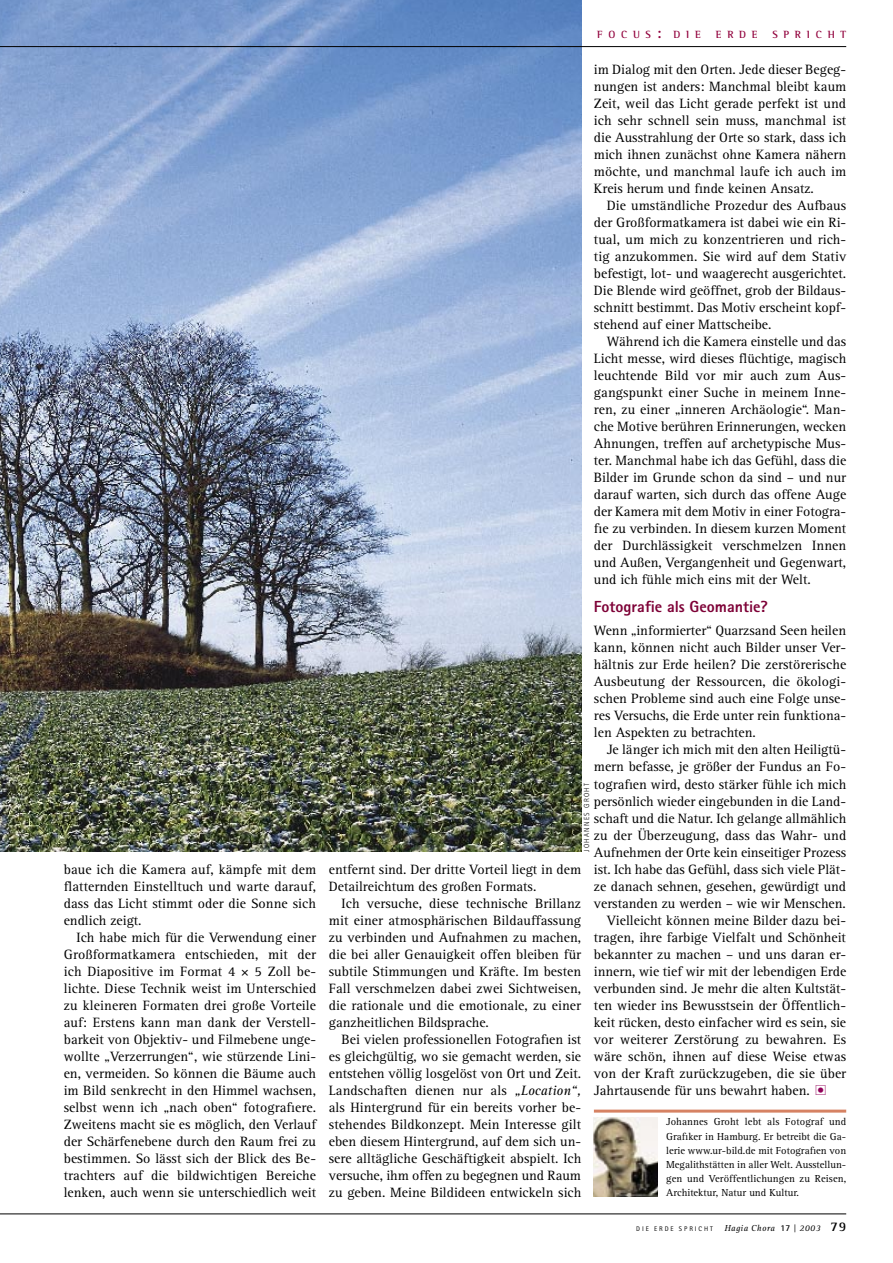
<style>
.page{position:relative;width:893px;height:1263px;background:#fff}
.page>*{position:absolute;margin:0;border:0;box-sizing:border-box;transform-origin:0 0}
.A-Zwischenhead{font:800 16.05px "Rotis Sans Serif";color:#7d0036}
.A-Text{font:13.95px/17px "Rotis Serif";color:#000;text-align:justify}
.A-Text1_Absatz{font:13.95px/17px "Rotis Serif";color:#000;text-align:justify}
.t1{font:700 10.65px "Rotis Semi Serif";letter-spacing:.54em;color:#91003c}
.A-Biografie{font:10.5px/14.2px "Rotis Serif";color:#000;text-align:justify}
.t2{font:italic 9px "Rotis Serif";letter-spacing:.045em;color:#000}
.C-Fotonachweis{font:300 7.35px "Rotis Sans Serif";letter-spacing:.17em;color:#000}
.t3{font:6.75px "Rotis Sans Serif";letter-spacing:.29em;color:#000}
.s1{font-size:15.3px}
.s2{font-style:italic}
.s3{font-family:"Rotis Sans Serif";font-weight:700;font-style:normal}
.s4{font-family:"Rotis Semi Serif";font-weight:700;font-style:normal;font-size:13.5px}
</style>
<div class="page">
<img style="left:0;top:0;width:581px;height:852px">
<hr style="left:0;top:1213px;width:846px;height:1px;background:#000">
<hr style="left:0;top:46px;width:846px;height:1px;background:#000">
<hr style="left:594px;top:1109px;width:252px;height:3px;background:#d68263">
<img style="left:594px;top:1118px;width:64px;height:79px">
<p class="A-Text" style="left:64px;top:861px;width:254px">baue ich die Kamera auf, kämpfe mit dem flatternden Einstelltuch und warte darauf, dass das Licht stimmt oder die Sonne sich endlich zeigt.</p>
<p class="A-Text" style="left:64px;top:929px;width:254px;text-indent:13px">Ich habe mich für die Verwendung einer Großformatkamera entschieden, mit der ich Diapositive im Format 4</p>
<p class="A-Text" style="left:64px;top:963px;width:254px;text-indent:191px">5 Zoll be&shy;lichte. Diese Technik weist im Unterschied zu kleineren Formaten drei große Vorteile auf: Erstens kann man dank der Verstell&shy;barkeit von Objektiv- und Filmebene unge&shy;wollte „Verzerrungen“, wie stürzende Lini&shy;en, vermeiden. So können die Bäume auch im Bild senkrecht in den Himmel wachsen, selbst wenn ich „nach oben“ fotografiere.<br>Zweitens macht sie es möglich, den Verlauf der Schärfenebene durch den Raum frei zu bestimmen. So lässt sich der Blick des Be&shy;trachters auf die bildwichtigen Bereiche lenken, auch wenn sie unterschiedlich weit</p>
<p class="t1" style="left:597px;top:28px;width:105px">FOCUS<span class="s1">:</span> DIE</p>
<p class="t1" style="left:716px;top:28px;width:43px">ERDE</p>
<p class="t1" style="left:772px;top:28px;width:75px">SPRICHT</p>
<p class="A-Text" style="left:594px;top:61px;width:254px">im Dialog mit den Orten. Jede dieser Begeg&shy;nungen ist anders: Manchmal bleibt kaum Zeit, weil das Licht gerade perfekt ist und ich sehr schnell sein muss, manchmal ist die Ausstrahlung der Orte so stark, dass ich mich ihnen zunächst ohne Kamera nähern möchte, und manchmal laufe ich auch im Kreis herum und finde keinen Ansatz.</p>
<p class="A-Text" style="left:594px;top:197px;width:254px;text-indent:13px">Die umständliche Prozedur des Aufbaus der Großformatkamera ist dabei wie ein Ri&shy;tual, um mich zu konzentrieren und rich&shy;tig anzukommen. Sie wird auf dem Stativ befestigt, lot- und waagerecht ausgerichtet.<br>Die Blende wird geöffnet, grob der Bildaus&shy;schnitt bestimmt. Das Motiv erscheint kopf&shy;stehend auf einer Mattscheibe.</p>
<p class="A-Text" style="left:594px;top:333px;width:254px;text-indent:13px">Während ich die Kamera einstelle und das Licht messe, wird dieses flüchtige, magisch leuchtende Bild vor mir auch zum Aus&shy;gangspunkt einer Suche in meinem Inne&shy;ren, zu einer „inneren Archäologie“. Man&shy;che Motive berühren Erinnerungen, wecken Ahnungen, treffen auf archetypische Mus&shy;ter. Manchmal habe ich das Gefühl, dass die Bilder im Grunde schon da sind – und nur darauf warten, sich durch das offene Auge der Kamera mit dem Motiv in einer Fotogra&shy;fie zu verbinden. In diesem kurzen Moment der Durchlässigkeit verschmelzen Innen und Außen, Vergangenheit und Gegenwart, und ich fühle mich eins mit der Welt.</p>
<p class="A-Zwischenhead" style="left:594px;top:597px;width:176px">Fotografie als Geomantie?</p>
<p class="A-Text1_Absatz" style="left:594px;top:623px;width:254px">Wenn „informierter“ Quarzsand Seen heilen kann, können nicht auch Bilder unser Ver&shy;hältnis zur Erde heilen? Die zerstörerische Ausbeutung der Ressourcen, die ökologi&shy;schen Probleme sind auch eine Folge unse&shy;res Versuchs, die Erde unter rein funktiona&shy;len Aspekten zu betrachten.</p>
<p class="A-Text" style="left:594px;top:742px;width:254px;text-indent:13px">Je länger ich mich mit den alten Heiligtü&shy;mern befasse, je größer der Fundus an Fo&shy;tografien wird, desto stärker fühle ich mich persönlich wieder eingebunden in die Land&shy;schaft und die Natur. Ich gelange allmählich zu der Überzeugung, dass das Wahr- und Aufnehmen der Orte kein einseitiger Prozess ist. Ich habe das Gefühl, dass sich viele Plät&shy;ze danach sehnen, gesehen, gewürdigt und verstanden zu werden – wie wir Menschen.</p>
<p class="A-Text" style="left:594px;top:912px;width:254px;text-indent:13px">Vielleicht können meine Bilder dazu bei&shy;tragen, ihre farbige Vielfalt und Schönheit bekannter zu machen – und uns daran er&shy;innern, wie tief wir mit der lebendigen Erde verbunden sind. Je mehr die alten Kultstät&shy;ten wieder ins Bewusstsein der Öffentlich&shy;keit rücken, desto einfacher wird es sein, sie vor weiterer Zerstörung zu bewahren. Es wäre schön, ihnen auf diese Weise etwas von der Kraft zurückzugeben, die sie über Jahrtausende für uns bewahrt haben.</p>
<p class="C-Fotonachweis" style="left:582px;top:852px;width:70px;rotate:-90deg">JOHANNES GROHT</p>
<p class="A-Text" style="left:329px;top:861px;width:254px">entfernt sind. Der dritte Vorteil liegt in dem<br>Detailreichtum des großen Formats.</p>
<p class="A-Text" style="left:329px;top:895px;width:254px;text-indent:13px">Ich versuche, diese technische Brillanz mit einer atmosphärischen Bildauffassung zu verbinden und Aufnahmen zu machen, die bei aller Genauigkeit offen bleiben für subtile Stimmungen und Kräfte. Im besten Fall verschmelzen dabei zwei Sichtweisen, die rationale und die emotionale, zu einer ganzheitlichen Bildsprache.</p>
<p class="A-Text" style="left:329px;top:1031px;width:254px;text-indent:13px">Bei vielen professionellen Fotografien ist es gleichgültig, wo sie gemacht werden, sie entstehen völlig losgelöst von Ort und Zeit.<br>Landschaften dienen nur als <span class="s2">„Location“, </span>als Hintergrund für ein bereits vorher be&shy;stehendes Bildkonzept. Mein Interesse gilt eben diesem Hintergrund, auf dem sich un&shy;sere alltägliche Geschäftigkeit abspielt. Ich versuche, ihm offen zu begegnen und Raum zu geben. Meine Bildideen entwickeln sich</p>
<p class="A-Biografie" style="left:666px;top:1115px;width:182px">Johannes Groht lebt als Fotograf und Grafiker in Hamburg. Er betreibt die Ga&shy;lerie www.ur-bild.de mit Fotografien von Megalithstätten in aller Welt. Ausstellun&shy;gen und Veröffentlichungen zu Reisen, Architektur, Natur und Kultur.</p>
<p class="t3" style="left:636px;top:1224px;width:78px">DIE ERDE SPRICHT</p>
<p class="t2" style="left:724px;top:1223px;width:123px">Hagia Chora <span class="s3">17</span> | 2003 <span class="s4">79</span></p>
</div>
